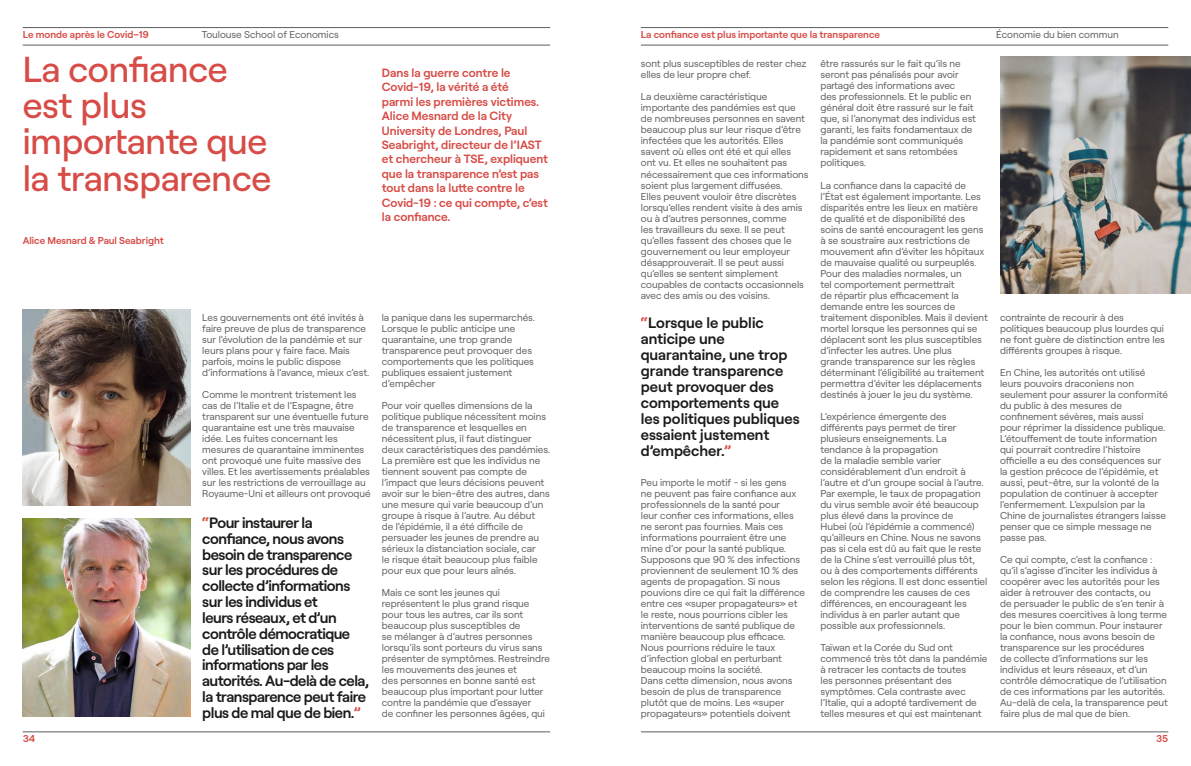
<style>
.page{position:relative;width:1191px;height:766px;background:#fff}
.page>*{position:absolute;margin:0;border:0;box-sizing:border-box;transform-origin:0 0}
.t1{font:500 36px/36px "Roobert";letter-spacing:-.005em;color:#d74c47}
.t2{font:600 15px/15.8px "Roobert";letter-spacing:-.03em;color:#1b1c1a}
.t3{font:600 15px/16px "Roobert";color:#1b1c1a}
.t4{font:600 12px/14.4px "Roobert";color:#d74c47}
.t5{font:10px/11px "Roobert";color:#5e5e5e}
.t6{font:600 10px "Roobert";color:#d74c47}
.s1{color:#d74c47}
</style>
<div class="page">
<hr style="left:641px;top:27px;width:527px;height:1px;background:#5e5e5e">
<hr style="left:641px;top:45px;width:527px;height:1px;background:#5e5e5e">
<hr style="left:23px;top:27px;width:527px;height:1px;background:#5e5e5e">
<hr style="left:23px;top:45px;width:527px;height:1px;background:#5e5e5e">
<hr style="left:23px;top:731px;width:527px;height:1px;background:#5e5e5e">
<hr style="left:641px;top:731px;width:527px;height:1px;background:#5e5e5e">
<img style="left:23px;top:518px;width:168px;height:198px">
<img style="left:23px;top:309px;width:168px;height:196px">
<img style="left:1000px;top:56px;width:191px;height:237px">
<p class="t6" style="left:23px;top:27px;width:128px">Le monde après le Covid–19</p>
<p class="t5" style="left:202px;top:28px;width:139px">Toulouse School of Economics</p>
<p class="t6" style="left:641px;top:27px;width:241px">La confiance est plus importante que la transparence</p>
<p class="t5" style="left:996px;top:28px;width:124px">Économie du bien commun</p>
<h1 class="t1" style="left:23px;top:49px;width:250px">La confiance est plus importante que la transparence</h1>
<p class="t4" style="left:382px;top:64px;width:168px">Dans la guerre contre le<br>Covid-19, la vérité a été<br>parmi les premières victimes.<br>Alice Mesnard de la City<br>University de Londres, Paul<br>Seabright, directeur de l’IAST et chercheur à TSE, expliquent que la transparence n’est pas tout dans la lutte contre le<br>Covid-19 : ce qui compte, c’est la confiance.</p>
<p class="t6" style="left:23px;top:232px;width:143px">Alice Mesnard &amp; Paul Seabright</p>
<p class="t5" style="left:202px;top:311px;width:169px">Les gouvernements ont été invités à faire preuve de plus de transparence sur l’évolution de la pandémie et sur leurs plans pour y faire face. Mais parfois, moins le public dispose d’informations à l’avance, mieux c’est.</p>
<p class="t5" style="left:202px;top:388px;width:170px">Comme le montrent tristement les cas de l’Italie et de l’Espagne, être transparent sur une éventuelle future quarantaine est une très mauvaise idée. Les fuites concernant les mesures de quarantaine imminentes ont provoqué une fuite massive des villes. Et les avertissements préalables sur les restrictions de verrouillage au Royaume-Uni et ailleurs ont provoqué</p>
<p class="t2" style="left:202px;top:513px;width:168px"><span class="s1">“</span>Pour instaurer la confiance, nous avons besoin de transparence sur les procédures de collecte d’informations sur les individus et<br>leurs réseaux, et d’un contrôle démocratique de l’utilisation de ces informations par les autorités. Au-delà de cela, la transparence peut faire plus de mal que de bien.<span class="s1">”</span></p>
<p class="t5" style="left:382px;top:311px;width:154px">la panique dans les supermarchés.<br>Lorsque le public anticipe une quarantaine, une trop grande transparence peut provoquer des comportements que les politiques publiques essaient justement d’empêcher</p>
<p class="t5" style="left:382px;top:399px;width:170px">Pour voir quelles dimensions de la politique publique nécessitent moins de transparence et lesquelles en nécessitent plus, il faut distinguer deux caractéristiques des pandémies.<br>La première est que les individus ne tiennent souvent pas compte de l’impact que leurs décisions peuvent avoir sur le bien-être des autres, dans une mesure qui varie beaucoup d’un groupe à risque à l’autre. Au début<br>de l’épidémie, il a été difficile de persuader les jeunes de prendre au sérieux la distanciation sociale, car<br>le risque était beaucoup plus faible pour eux que pour leurs aînés.</p>
<p class="t5" style="left:382px;top:586px;width:170px">Mais ce sont les jeunes qui représentent le plus grand risque pour tous les autres, car ils sont beaucoup plus susceptibles de<br>se mélanger à d’autres personnes lorsqu’ils sont porteurs du virus sans présenter de symptômes. Restreindre les mouvements des jeunes et<br>des personnes en bonne santé est beaucoup plus important pour lutter contre la pandémie que d’essayer<br>de confiner les personnes âgées, qui</p>
<p class="t5" style="left:641px;top:58px;width:167px">sont plus susceptibles de rester chez elles de leur propre chef.</p>
<p class="t5" style="left:641px;top:91px;width:169px">La deuxième caractéristique importante des pandémies est que de nombreuses personnes en savent beaucoup plus sur leur risque d’être infectées que les autorités. Elles savent où elles ont été et qui elles ont vu. Et elles ne souhaitent pas nécessairement que ces informations soient plus largement diffusées.<br>Elles peuvent vouloir être discrètes lorsqu’elles rendent visite à des amis ou à d’autres personnes, comme<br>les travailleurs du sexe. Il se peut qu’elles fassent des choses que le gouvernement ou leur employeur désapprouverait. Il se peut aussi qu’elles se sentent simplement coupables de contacts occasionnels avec des amis ou des voisins.</p>
<h2 class="t3" style="left:641px;top:313px;width:160px"><span class="s1">“</span>Lorsque le public anticipe une quarantaine, une trop grande transparence peut provoquer des comportements que les politiques publiques essaient justement d’empêcher.<span class="s1">”</span></h2>
<p class="t5" style="left:641px;top:476px;width:166px">Peu importe le motif - si les gens<br>ne peuvent pas faire confiance aux professionnels de la santé pour<br>leur confier ces informations, elles ne seront pas fournies. Mais ces informations pourraient être une mine d’or pour la santé publique.<br>Supposons que 90 % des infections proviennent de seulement 10 % des agents de propagation. Si nous pouvions dire ce qui fait la différence entre ces «super propagateurs» et le reste, nous pourrions cibler les interventions de santé publique de manière beaucoup plus efficace.<br>Nous pourrions réduire le taux d’infection global en perturbant beaucoup moins la société.<br>Dans cette dimension, nous avons besoin de plus de transparence plutôt que de moins. Les «super propagateurs» potentiels doivent</p>
<p class="t5" style="left:820px;top:58px;width:157px">être rassurés sur le fait qu’ils ne seront pas pénalisés pour avoir partagé des informations avec<br>des professionnels. Et le public en général doit être rassuré sur le fait que, si l’anonymat des individus est garanti, les faits fondamentaux de la pandémie sont communiqués rapidement et sans retombées politiques.</p>
<p class="t5" style="left:820px;top:179px;width:169px">La confiance dans la capacité de l’État est également importante. Les disparités entre les lieux en matière de qualité et de disponibilité des soins de santé encouragent les gens à se soustraire aux restrictions de mouvement afin d’éviter les hôpitaux de mauvaise qualité ou surpeuplés.<br>Pour des maladies normales, un<br>tel comportement permettrait<br>de répartir plus efficacement la demande entre les sources de traitement disponibles. Mais il devient mortel lorsque les personnes qui se déplacent sont les plus susceptibles d’infecter les autres. Une plus<br>grande transparence sur les règles déterminant l’éligibilité au traitement permettra d’éviter les déplacements destinés à jouer le jeu du système.</p>
<p class="t5" style="left:820px;top:410px;width:168px">L’expérience émergente des différents pays permet de tirer plusieurs enseignements. La tendance à la propagation<br>de la maladie semble varier considérablement d’un endroit à l’autre et d’un groupe social à l’autre.<br>Par exemple, le taux de propagation du virus semble avoir été beaucoup plus élevé dans la province de<br>Hubei (où l’épidémie a commencé) qu’ailleurs en Chine. Nous ne savons pas si cela est dû au fait que le reste de la Chine s’est verrouillé plus tôt, ou à des comportements différents selon les régions. Il est donc essentiel de comprendre les causes de ces différences, en encourageant les individus à en parler autant que possible aux professionnels.</p>
<p class="t5" style="left:820px;top:641px;width:168px">Taïwan et la Corée du Sud ont commencé très tôt dans la pandémie à retracer les contacts de toutes<br>les personnes présentant des symptômes. Cela contraste avec l’Italie, qui a adopté tardivement de telles mesures et qui est maintenant</p>
<p class="t5" style="left:1000px;top:311px;width:166px">contrainte de recourir à des politiques beaucoup plus lourdes qui ne font guère de distinction entre les différents groupes à risque.</p>
<p class="t5" style="left:1000px;top:366px;width:169px">En Chine, les autorités ont utilisé leurs pouvoirs draconiens non seulement pour assurer la conformité du public à des mesures de confinement sévères, mais aussi<br>pour réprimer la dissidence publique.<br>L’étouffement de toute information qui pourrait contredire l’histoire officielle a eu des conséquences sur la gestion précoce de l’épidémie, et aussi, peut-être, sur la volonté de la population de continuer à accepter l’enfermement. L’expulsion par la Chine de journalistes étrangers laisse penser que ce simple message ne passe pas.</p>
<p class="t5" style="left:1000px;top:553px;width:169px">Ce qui compte, c’est la confiance : qu’il s’agisse d’inciter les individus à coopérer avec les autorités pour les aider à retrouver des contacts, ou<br>de persuader le public de s’en tenir à des mesures coercitives à long terme pour le bien commun. Pour instaurer la confiance, nous avons besoin de transparence sur les procédures<br>de collecte d’informations sur les individus et leurs réseaux, et d’un contrôle démocratique de l’utilisation de ces informations par les autorités.<br>Au-delà de cela, la transparence peut faire plus de mal que de bien.</p>
<p class="t6" style="left:23px;top:730px;width:14px">34</p>
<p class="t6" style="left:1156px;top:730px;width:14px">35</p>
</div>
